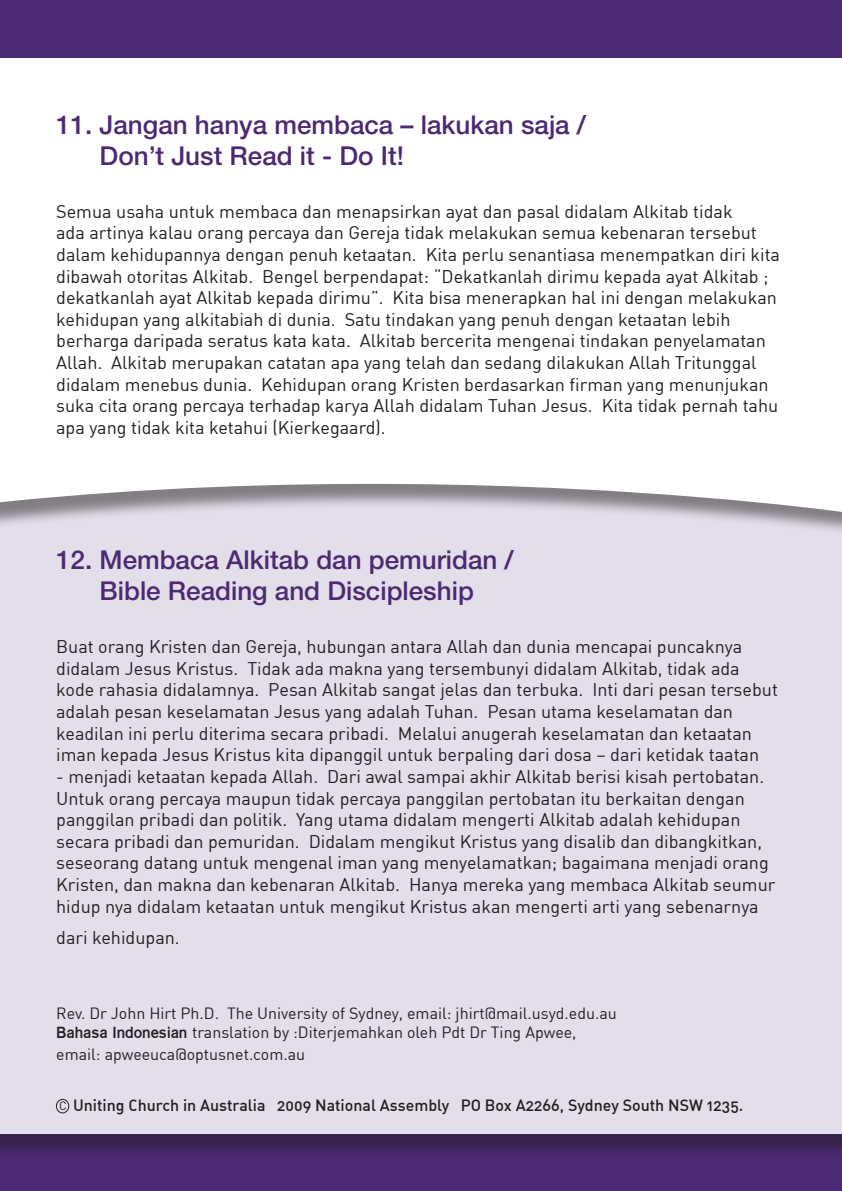
<style>
.page{position:relative;width:842px;height:1191px;background:#fff}
.page>*{position:absolute;margin:0;border:0;box-sizing:border-box;transform-origin:0 0}
.t1{font:500 26px/31.2px "Helvetica Neue";color:#4c2973;text-align:center}
.t2{font:18px/21.6px "DINCE";color:#231f20}
.t3{font:16px/21.6px "DINCE";color:#231f20}
.t4{font:16px "DINCE Medium Alternate";color:#231f20}
.t5{font:12px "DINCE";color:#231f20}
.s1{font-family:"Gothic 725 BT Bold A"}
</style>
<div class="page">
<div style="left:0;top:1100px;width:842px;height:91px;background:#4c2973"></div>
<div style="left:0;top:303px;width:842px;height:856px;background:#231f20;opacity:.5"></div>
<div style="left:0;top:300px;width:842px;height:834px;background:#e3dee9"></div>
<svg style="left:0;top:57px;width:842px;height:474px"></svg>
<div style="left:56px;top:1099px;width:13px;height:14px;border:1px solid #231f20;border-radius:50%"></div>
<div style="left:0;top:0;width:842px;height:57px;background:#4c2973"></div>
<p class="t1" style="left:100px;top:109px;width:488px;text-align:left;text-indent:-43px">11. Jangan hanya membaca – lakukan saja /<br>Don’t Just Read it - Do It!</p>
<p class="t2" style="left:56px;top:200px;width:725px">Semua usaha untuk membaca dan menapsirkan ayat dan pasal didalam Alkitab tidak<br>ada artinya kalau orang percaya dan Gereja tidak melakukan semua kebenaran tersebut dalam kehidupannya dengan penuh ketaatan. Kita perlu senantiasa menempatkan diri kita dibawah otoritas Alkitab. Bengel berpendapat: “Dekatkanlah dirimu kepada ayat Alkitab ; dekatkanlah ayat Alkitab kepada dirimu”. Kita bisa menerapkan hal ini dengan melakukan kehidupan yang alkitabiah di dunia. Satu tindakan yang penuh dengan ketaatan lebih berharga daripada seratus kata kata. Alkitab bercerita mengenai tindakan penyelamatan Allah. Alkitab merupakan catatan apa yang telah dan sedang dilakukan Allah Tritunggal didalam menebus dunia. Kehidupan orang Kristen berdasarkan firman yang menunjukan suka cita orang percaya terhadap karya Allah didalam Tuhan Jesus. Kita tidak pernah tahu apa yang tidak kita ketahui (Kierkegaard).</p>
<p class="t1" style="left:56px;top:544px;width:459px">12. Membaca Alkitab dan pemuridan /<br>Bible Reading and Discipleship</p>
<p class="t2" style="left:56px;top:635px;width:723px">Buat orang Kristen dan Gereja, hubungan antara Allah dan dunia mencapai puncaknya didalam Jesus Kristus. Tidak ada makna yang tersembunyi didalam Alkitab, tidak ada kode rahasia didalamnya. Pesan Alkitab sangat jelas dan terbuka. Inti dari pesan tersebut adalah pesan keselamatan Jesus yang adalah Tuhan. Pesan utama keselamatan dan keadilan ini perlu diterima secara pribadi. Melalui anugerah keselamatan dan ketaatan iman kepada Jesus Kristus kita dipanggil untuk berpaling dari dosa – dari ketidak taatan</p>
<p class="t2" style="left:56px;top:765px;width:721px">- menjadi ketaatan kepada Allah. Dari awal sampai akhir Alkitab berisi kisah pertobatan.<br>Untuk orang percaya maupun tidak percaya panggilan pertobatan itu berkaitan dengan panggilan pribadi dan politik. Yang utama didalam mengerti Alkitab adalah kehidupan secara pribadi dan pemuridan. Didalam mengikut Kristus yang disalib dan dibangkitkan, seseorang datang untuk mengenal iman yang menyelamatkan; bagaimana menjadi orang Kristen, dan makna dan kebenaran Alkitab. Hanya mereka yang membaca Alkitab seumur hidup nya didalam ketaatan untuk mengikut Kristus akan mengerti arti yang sebenarnya</p>
<p class="t2" style="left:56px;top:926px;width:125px">dari kehidupan.</p>
<p class="t3" style="left:56px;top:1002px;width:562px">Rev. Dr John Hirt Ph.D. The University of Sydney, email: jhirt@mail.usyd.edu.au</p>
<p class="t3" style="left:56px;top:1021px;width:522px"><span class="s1">Bahasa Indonesian</span> translation by :Diterjemahkan oleh Pdt Dr Ting Apwee, email: apweeuca@optusnet.com.au</p>
<p class="t5" style="left:59px;top:1098px;width:9px">C</p>
<p class="t4" style="left:73px;top:1095px;width:672px">Uniting Church in Australia 2009 National Assembly PO Box A2266, Sydney South NSW 1235.</p>
</div>
